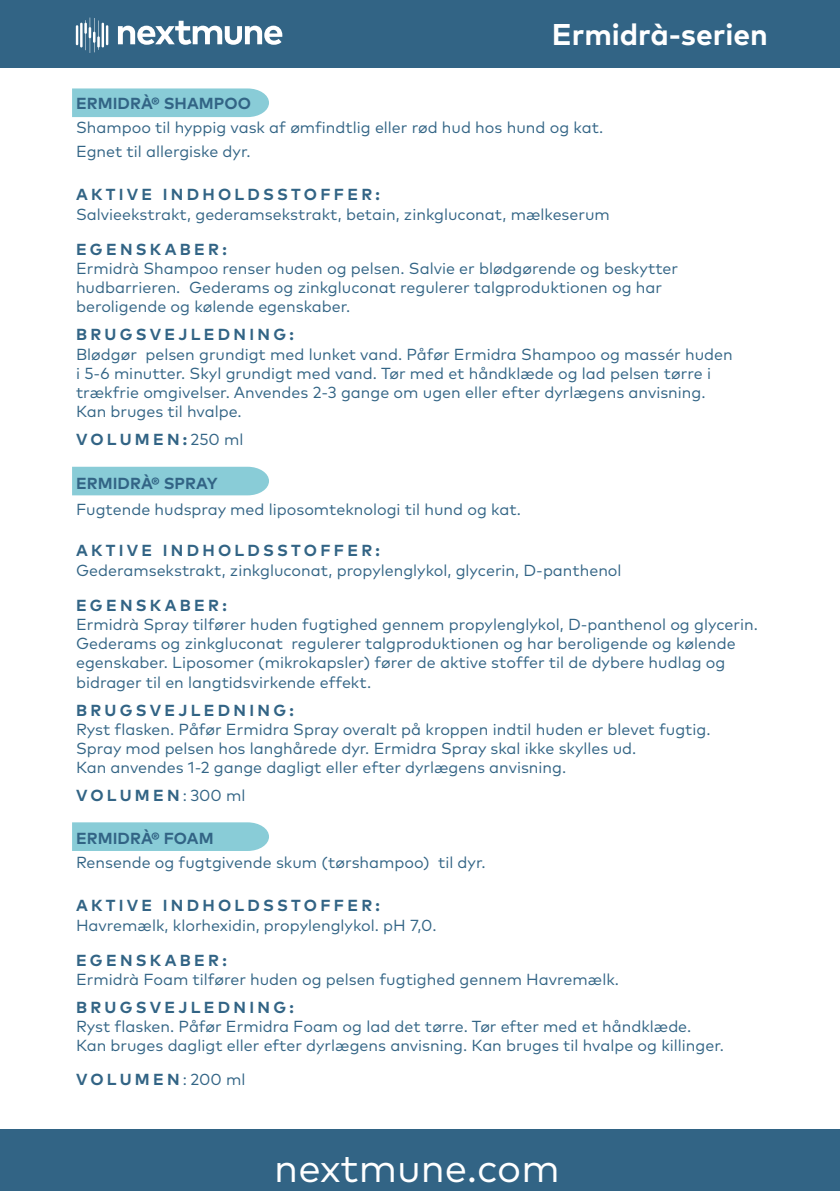
<style>
.page{position:relative;width:840px;height:1191px;background:#fff}
.page>*{position:absolute;margin:0;border:0;box-sizing:border-box;transform-origin:0 0}
.t1{font:40px "FF Mark Pro";color:#fff}
.t2{font:700 30px "FF Mark Pro";color:#fff}
.t3{font:16px/19.2px "FF Mark Pro";color:#326485}
.t4{font:700 16px "FF Mark Pro";letter-spacing:.205em;color:#326485}
.t5{font:700 16px "FF Mark Pro";letter-spacing:.005em;color:#326485}
.s1{font-weight:700}
.s2{font-weight:400}
</style>
<div class="page">
<div style="left:72px;top:88px;width:197px;height:29px;background:#89ccd7"></div>
<div style="left:72px;top:467px;width:197px;height:28px;background:#89ccd7"></div>
<div style="left:72px;top:822px;width:197px;height:29px;background:#89ccd7"></div>
<div style="left:0;top:0;width:839px;height:67px;background:#326485"></div>
<div style="left:0;top:1129px;width:839px;height:62px;background:#326485"></div>
<svg style="left:118px;top:21px;width:164px;height:24px"></svg>
<hr style="left:101px;top:23px;width:3px;height:24px;background:#fff">
<hr style="left:80px;top:23px;width:2px;height:24px;background:#fff">
<svg style="left:84px;top:17px;width:16px;height:36px"></svg>
<hr style="left:76px;top:25px;width:2px;height:20px;background:#fff">
<hr style="left:106px;top:25px;width:2px;height:20px;background:#fff">
<p class="t2" style="left:551px;top:11px;width:217px">Ermidrà-serien</p>
<p class="t3" style="left:76px;top:90px;width:528px;line-height:24px"><span class="s1">ERMIDRÀ® SHAMPOO<br></span>Shampoo til hyppig vask af ømfindtlig eller rød hud hos hund og kat.<br>Egnet til allergiske dyr.</p>
<p class="t4" style="left:76px;top:182px;width:305px">AKTIVE INDHOLDSSTOFFER:</p>
<p class="t3" style="left:76px;top:203px;width:535px">Salvieekstrakt, gederamsekstrakt, betain, zinkgluconat, mælkeserum</p>
<p class="t4" style="left:76px;top:237px;width:152px">EGENSKABER:</p>
<p class="t3" style="left:76px;top:257px;width:603px">Ermidrà Shampoo renser huden og pelsen. Salvie er blødgørende og beskytter hudbarrieren. Gederams og zinkgluconat regulerer talgproduktionen og har beroligende og kølende egenskaber.</p>
<p class="t4" style="left:76px;top:322px;width:219px">BRUGSVEJLEDNING:</p>
<p class="t3" style="left:76px;top:343px;width:658px">Blødgør pelsen grundigt med lunket vand. Påfør Ermidra Shampoo og massér huden i 5-6 minutter. Skyl grundigt med vand. Tør med et håndklæde og lad pelsen tørre i trækfrie omgivelser. Anvendes 2-3 gange om ugen eller efter dyrlægens anvisning.<br>Kan bruges til hvalpe.</p>
<p class="t4" style="left:76px;top:427px;width:169px">VOLUMEN:<span class="s2">250 ml</span></p>
<p class="t5" style="left:76px;top:471px;width:143px">ERMIDRÀ® SPRAY</p>
<p class="t3" style="left:76px;top:498px;width:446px">Fugtende hudspray med liposomteknologi til hund og kat.</p>
<p class="t4" style="left:76px;top:538px;width:305px">AKTIVE INDHOLDSSTOFFER:</p>
<p class="t3" style="left:76px;top:559px;width:546px">Gederamsekstrakt, zinkgluconat, propylenglykol, glycerin, D-panthenol</p>
<p class="t4" style="left:76px;top:593px;width:152px">EGENSKABER:</p>
<p class="t3" style="left:76px;top:613px;width:683px">Ermidrà Spray tilfører huden fugtighed gennem propylenglykol, D-panthenol og glycerin.<br>Gederams og zinkgluconat regulerer talgproduktionen og har beroligende og kølende egenskaber. Liposomer (mikrokapsler) fører de aktive stoffer til de dybere hudlag og bidrager til en langtidsvirkende effekt.</p>
<p class="t4" style="left:76px;top:698px;width:219px">BRUGSVEJLEDNING:</p>
<p class="t3" style="left:76px;top:718px;width:635px">Ryst flasken. Påfør Ermidra Spray overalt på kroppen indtil huden er blevet fugtig.<br>Spray mod pelsen hos langhårede dyr. Ermidra Spray skal ikke skylles ud.</p>
<p class="t3" style="left:76px;top:756px;width:491px">Kan anvendes 1-2 gange dagligt eller efter dyrlægens anvisning.</p>
<p class="t4" style="left:76px;top:783px;width:171px">VOLUMEN<span class="s2">:300 ml</span></p>
<p class="t3" style="left:76px;top:825px;width:411px;line-height:24px"><span class="s1">ERMIDRÀ® FOAM<br></span>Rensende og fugtgivende skum (tørshampoo) til dyr.</p>
<p class="t4" style="left:76px;top:893px;width:305px">AKTIVE INDHOLDSSTOFFER:</p>
<p class="t3" style="left:76px;top:914px;width:362px">Havremælk, klorhexidin, propylenglykol. pH 7,0.</p>
<p class="t4" style="left:76px;top:948px;width:152px">EGENSKABER:</p>
<p class="t3" style="left:76px;top:968px;width:544px">Ermidrà Foam tilfører huden og pelsen fugtighed gennem Havremælk.</p>
<p class="t4" style="left:76px;top:995px;width:219px">BRUGSVEJLEDNING:</p>
<p class="t3" style="left:76px;top:1015px;width:649px">Ryst flasken. Påfør Ermidra Foam og lad det tørre. Tør efter med et håndklæde.<br>Kan bruges dagligt eller efter dyrlægens anvisning. Kan bruges til hvalpe og killinger.</p>
<p class="t4" style="left:76px;top:1066px;width:171px">VOLUMEN<span class="s2">:200 ml</span></p>
<p class="t1" style="left:274px;top:1137px;width:287px">nextmune.com</p>
</div>
